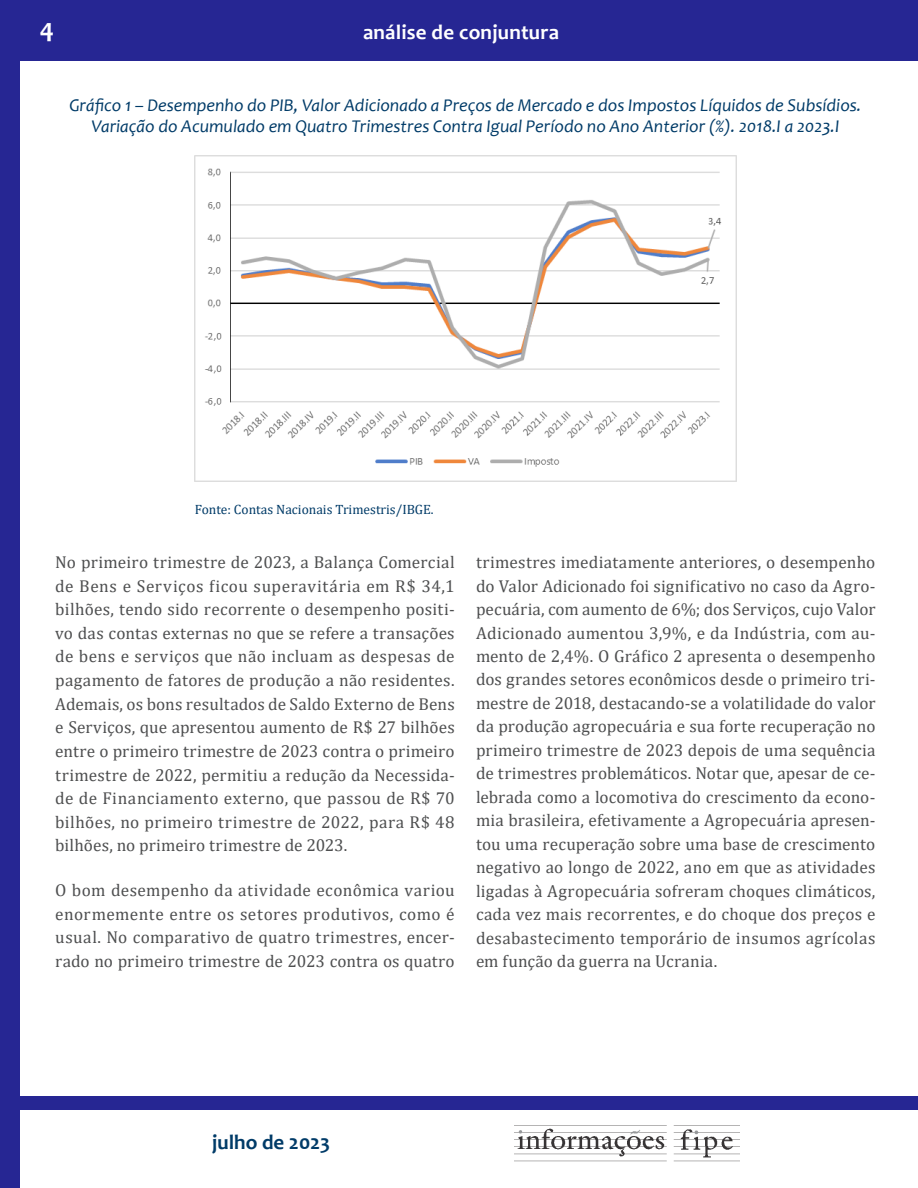
<style>
.page{position:relative;width:918px;height:1188px;background:#fff}
.page>*{position:absolute;margin:0;border:0;box-sizing:border-box;transform-origin:0 0}
.t1{font:700 27px "Candara";color:#fff}
.t2{font:700 21px "Candara";letter-spacing:.01em;color:#fff}
.t3{font:700 21px "Candara";color:#003b68}
.t4{font:italic 18px/21.6px "Candara";color:#003b68;text-align:center}
.t5{font:17.25px/23.5px "Cambria";letter-spacing:.01em;color:#4e4f50;text-align:justify}
.t6{font:13.5px "Cambria";color:#003b68}
</style>
<div class="page">
<div style="left:0;top:0;width:20px;height:1188px;background:#262693"></div>
<div style="left:0;top:0;width:918px;height:61px;background:#262693"></div>
<div style="left:15px;top:1097px;width:903px;height:13px;background:#262693"></div>
<img style="left:514px;top:1125px;width:225px;height:37px">
<img style="left:195px;top:156px;width:541px;height:325px">
<h1 class="t1" style="left:40px;top:12px;width:16px">4</h1>
<p class="t2" style="left:363px;top:19px;width:198px">análise de conjuntura</p>
<p class="t4" style="left:69px;top:94px;width:794px">Gráfico 1 – Desempenho do PIB, Valor Adicionado a Preços de Mercado e dos Impostos Líquidos de Subsídios.<br>Variação do Acumulado em Quatro Trimestres Contra Igual Período no Ano Anterior (%). 2018.I a 2023.I</p>
<p class="t6" style="left:195px;top:501px;width:240px">Fonte: Contas Nacionais Trimestris/IBGE.</p>
<p class="t5" style="left:55px;top:550px;width:401px">No primeiro trimestre de 2023, a Balança Comercial de Bens e Serviços ficou superavitária em R$ 34,1 bilhões, tendo sido recorrente o desempenho positi&shy;vo das contas externas no que se refere a transações de bens e serviços que não incluam as despesas de pagamento de fatores de produção a não residentes.<br>Ademais, os bons resultados de Saldo Externo de Bens e Serviços, que apresentou aumento de R$ 27 bilhões entre o primeiro trimestre de 2023 contra o primeiro trimestre de 2022, permitiu a redução da Necessida&shy;de de Financiamento externo, que passou de R$ 70 bilhões, no primeiro trimestre de 2022, para R$ 48 bilhões, no primeiro trimestre de 2023.</p>
<p class="t5" style="left:55px;top:879px;width:401px">O bom desempenho da atividade econômica variou enormemente entre os setores produtivos, como é usual. No comparativo de quatro trimestres, encer&shy;rado no primeiro trimestre de 2023 contra os quatro</p>
<p class="t5" style="left:476px;top:550px;width:401px">trimestres imediatamente anteriores, o desempenho do Valor Adicionado foi significativo no caso da Agro&shy;pecuária, com aumento de 6%; dos Serviços, cujo Valor Adicionado aumentou 3,9%, e da Indústria, com au&shy;mento de 2,4%. O Gráfico 2 apresenta o desempenho dos grandes setores econômicos desde o primeiro tri&shy;mestre de 2018, destacando-se a volatilidade do valor da produção agropecuária e sua forte recuperação no primeiro trimestre de 2023 depois de uma sequência de trimestres problemáticos. Notar que, apesar de ce&shy;lebrada como a locomotiva do crescimento da econo&shy;mia brasileira, efetivamente a Agropecuária apresen&shy;tou uma recuperação sobre uma base de crescimento negativo ao longo de 2022, ano em que as atividades ligadas à Agropecuária sofreram choques climáticos, cada vez mais recorrentes, e do choque dos preços e desabastecimento temporário de insumos agrícolas em função da guerra na Ucrania.</p>
<p class="t3" style="left:212px;top:1129px;width:119px">julho de 2023</p>
</div>
